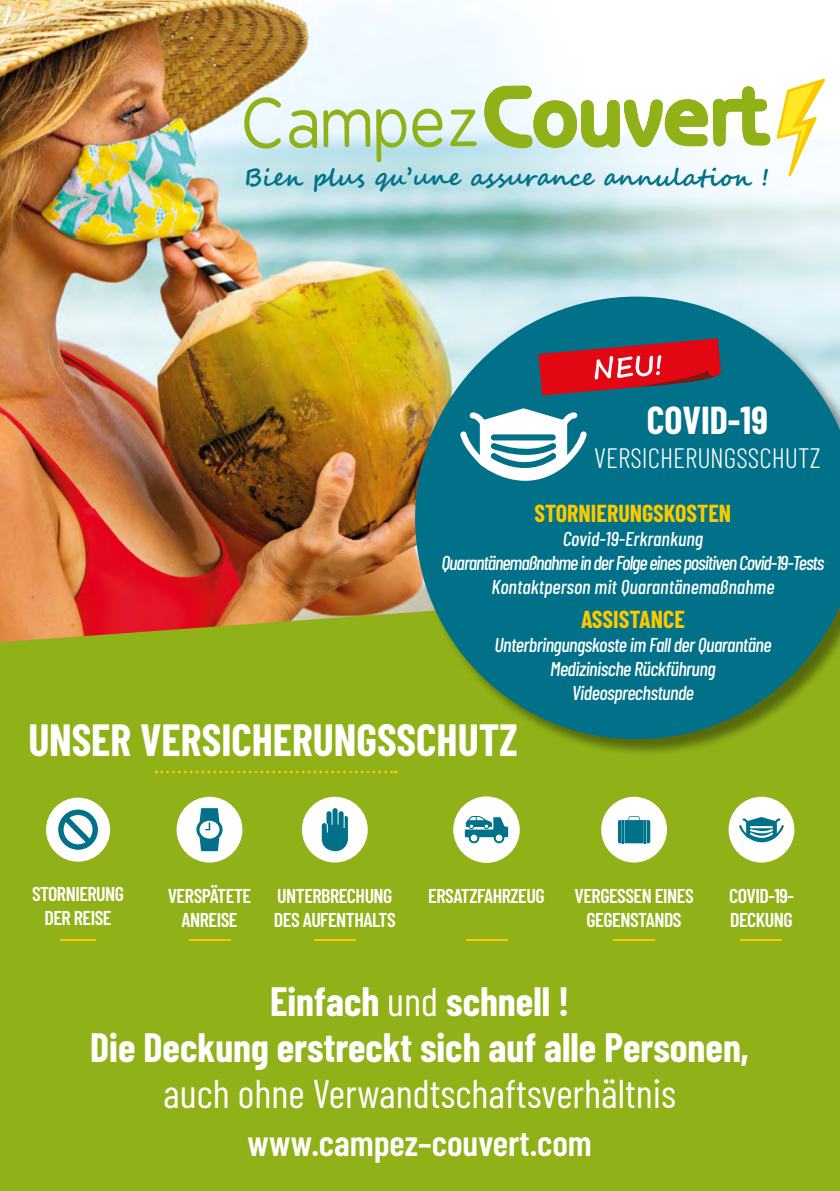
<style>
.page{position:relative;width:840px;height:1191px;background:#fff}
.page>*{position:absolute;margin:0;border:0;box-sizing:border-box;transform-origin:0 0}
.t1{font:700 44px "Barlow Condensed";color:#fff}
.t2{font:700 40px/46px "Barlow Condensed";color:#fff;text-align:center}
.t3{font:40px "Barlow Condensed";color:#fff}
.t4{font:700 38px "Barlow Condensed";color:#fff}
.t5{font:600 36px "Barlow Condensed";color:#fff}
.t6{font:300 28px "Barlow Condensed";color:#fff}
.t7{font:700 24px "Segoe Script";color:#007188}
.t8{font:700 24px "Barlow Condensed";color:#fbc900}
.t9{font:italic 500 20px/24px "Barlow Condensed";letter-spacing:-.025em;color:#fff;text-align:center}
.t10{font:600 20px/24px "Barlow Condensed";letter-spacing:-.025em;color:#fff;text-align:center}
.s1{font-weight:400}
</style>
<div class="page">
<img style="left:0;top:0;width:839px;height:581px">
<div style="left:0;top:581px;width:839px;height:610px;background:#90b117"></div>
<svg style="left:156px;top:770px;width:240px;height:3px"></svg>
<div style="left:415px;top:297px;width:424px;height:460px;background:#000;opacity:.4"></div>
<svg style="left:415px;top:296px;width:424px;height:443px;background:#258283"></svg>
<svg style="left:460px;top:408px;width:126px;height:73px"></svg>
<hr style="left:314px;top:939px;width:41px;height:2px;background:#fbc900">
<hr style="left:465px;top:939px;width:41px;height:2px;background:#fbc900">
<hr style="left:613px;top:939px;width:41px;height:2px;background:#fbc900">
<hr style="left:740px;top:939px;width:41px;height:2px;background:#fbc900">
<hr style="left:189px;top:939px;width:41px;height:2px;background:#fbc900">
<hr style="left:60px;top:939px;width:36px;height:2px;background:#fbc900">
<div style="left:302px;top:796px;width:65px;height:66px;background:#fff;border-radius:50%"></div>
<div style="left:728px;top:796px;width:66px;height:66px;background:#fff;border-radius:50%"></div>
<div style="left:176px;top:796px;width:66px;height:66px;background:#fff;border-radius:50%"></div>
<div style="left:601px;top:796px;width:65px;height:66px;background:#fff;border-radius:50%"></div>
<div style="left:46px;top:797px;width:64px;height:64px;background:#fff;border-radius:50%"></div>
<div style="left:453px;top:796px;width:66px;height:67px;background:#fff;border-radius:50%"></div>
<svg style="left:321px;top:808px;width:27px;height:43px"></svg>
<svg style="left:196px;top:808px;width:26px;height:43px"></svg>
<svg style="left:617px;top:816px;width:33px;height:27px"></svg>
<svg style="left:739px;top:817px;width:44px;height:25px"></svg>
<svg style="left:464px;top:816px;width:44px;height:27px"></svg>
<svg style="left:58px;top:809px;width:40px;height:40px"></svg>
<svg style="left:244px;top:97px;width:37px;height:52px;background:#d1e3bf"></svg>
<svg style="left:289px;top:110px;width:28px;height:38px"></svg>
<svg style="left:323px;top:109px;width:47px;height:38px;background:#c3daa7"></svg>
<svg style="left:376px;top:109px;width:30px;height:53px;background:#b9d6a2"></svg>
<svg style="left:412px;top:109px;width:30px;height:38px"></svg>
<svg style="left:450px;top:110px;width:26px;height:36px"></svg>
<svg style="left:484px;top:86px;width:286px;height:62px"></svg>
<svg style="left:776px;top:78px;width:48px;height:98px"></svg>
<svg style="left:538px;top:338px;width:183px;height:57px;background:#a03240"></svg>
<p class="t7" style="left:244px;top:158px;width:526px">Bien plus qu’une assurance annulation !</p>
<h3 class="t4" style="left:646px;top:393px;width:122px">COVID-19</h3>
<h3 class="t6" style="left:593px;top:437px;width:228px">VERSICHERUNGSSCHUTZ</h3>
<p class="t8" style="left:534px;top:496px;width:198px">STORNIERUNGSKOSTEN</p>
<p class="t9" style="left:441px;top:525px;width:384px">Covid-19-Erkrankung<br>Quarantänemaßnahme in der Folge eines positiven Covid-19-Tests<br>Kontaktperson mit Quarantänemaßnahme</p>
<p class="t8" style="left:580px;top:603px;width:105px">ASSISTANCE</p>
<p class="t9" style="left:494px;top:632px;width:278px">Unterbringungskoste im Fall der Quarantäne<br>Medizinische Rückführung<br>Videosprechstunde</p>
<h1 class="t1" style="left:28px;top:709px;width:490px">UNSER VERSICHERUNGSSCHUTZ</h1>
<p class="t10" style="left:32px;top:881px;width:93px">STORNIERUNG<br>DER REISE</p>
<p class="t10" style="left:168px;top:882px;width:85px">VERSPÄTETE<br>ANREISE</p>
<p class="t10" style="left:274px;top:882px;width:123px;text-align:left">UNTERBRECHUNG<br>DES AUFENTHALTS</p>
<p class="t10" style="left:428px;top:882px;width:118px">ERSATZFAHRZEUG</p>
<p class="t10" style="left:574px;top:882px;width:121px">VERGESSEN EINES<br>GEGENSTANDS</p>
<p class="t10" style="left:728px;top:882px;width:66px;text-align:left">COVID-19-<br>DECKUNG</p>
<h2 class="t2" style="left:90px;top:976px;width:660px">Einfach <span class="s1">und</span> schnell !<br>Die Deckung erstreckt sich auf alle Personen,</h2>
<h2 class="t3" style="left:163px;top:1065px;width:514px">auch ohne Verwandtschaftsverhältnis</h2>
<h3 class="t5" style="left:247px;top:1117px;width:346px">www.campez–couvert.com</h3>
</div>
